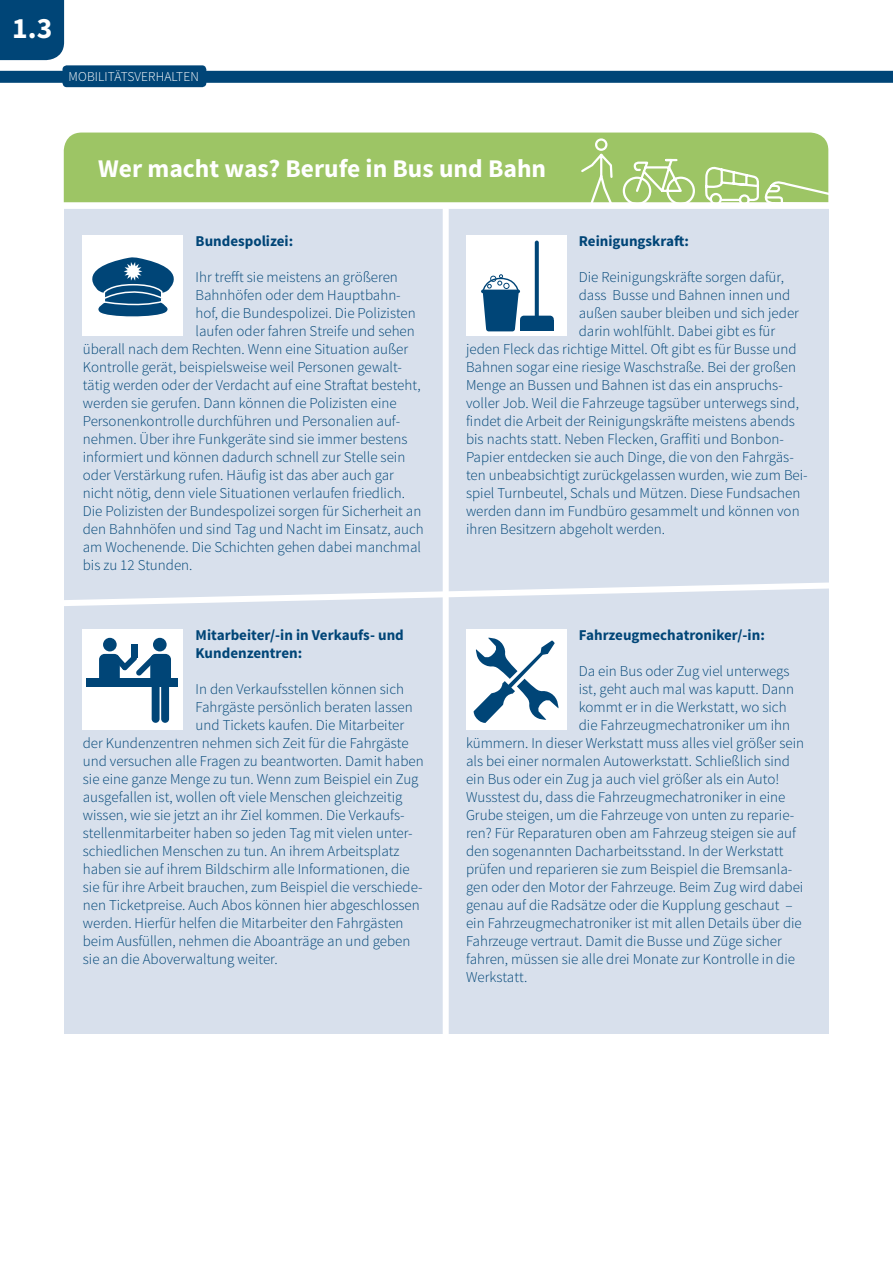
<style>
.page{position:relative;width:893px;height:1263px;background:#fff}
.page>*{position:absolute;margin:0;border:0;box-sizing:border-box;transform-origin:0 0}
.t1{font:700 29.55px "Source Sans Pro";color:#fff}
.t2{font:700 25.5px "Source Sans Pro";color:#fff}
.t3{font:300 15px "Source Sans Pro";color:#004577}
.t4{font:700 15px/18px "Source Sans Pro";color:#004577}
.t5{font:300 13.5px "Source Sans Pro";letter-spacing:.01em;color:#fff}
</style>
<div class="page">
<div style="left:0;top:71px;width:893px;height:12px;background:#004577"></div>
<div style="left:63px;top:65px;width:143px;height:22px;background:#004577;border-radius:4px"></div>
<div style="left:0;top:0;width:64px;height:60px;background:#004577"></div>
<div style="left:64px;top:203px;width:764px;height:830px;background:#d8e0ec"></div>
<div style="left:64px;top:203px;width:765px;height:6px;background:#fff"></div>
<div style="left:443px;top:204px;width:6px;height:836px;background:#fff"></div>
<svg style="left:64px;top:579px;width:765px;height:31px"></svg>
<div style="left:64px;top:133px;width:759px;height:69px;background:#9dc565"></div>
<svg style="left:579px;top:137px;width:250px;height:66px;background:#a9cc78"></svg>
<div style="left:83px;top:235px;width:100px;height:100px;background:#fff"></div>
<div style="left:83px;top:630px;width:100px;height:100px;background:#fff"></div>
<div style="left:466px;top:235px;width:100px;height:100px;background:#fff"></div>
<div style="left:466px;top:630px;width:100px;height:100px;background:#fff"></div>
<hr style="left:481px;top:290px;width:39px;height:3px;background:#004577;border-radius:2px">
<svg style="left:535px;top:241px;width:4px;height:77px"></svg>
<svg style="left:482px;top:274px;width:71px;height:57px"></svg>
<div style="left:87px;top:678px;width:91px;height:9px;background:#004577"></div>
<div style="left:103px;top:638px;width:14px;height:13px;background:#004577;border-radius:50%"></div>
<div style="left:153px;top:638px;width:14px;height:13px;background:#004577;border-radius:50%"></div>
<div style="left:132px;top:644px;width:6px;height:14px;background:#004577"></div>
<div style="left:150px;top:654px;width:21px;height:31px;background:#004577;border-radius:6px"></div>
<div style="left:99px;top:654px;width:21px;height:31px;background:#004577;border-radius:6px"></div>
<div style="left:152px;top:679px;width:8px;height:44px;background:#004577;border-radius:4px"></div>
<div style="left:161px;top:679px;width:8px;height:44px;background:#004577;border-radius:4px"></div>
<svg style="left:115px;top:654px;width:40px;height:22px"></svg>
<svg style="left:474px;top:637px;width:85px;height:86px"></svg>
<svg style="left:82px;top:257px;width:92px;height:64px"></svg>
<h1 class="t1" style="left:12px;top:9px;width:42px">1.3</h1>
<p class="t5" style="left:69px;top:69px;width:132px">MOBILITÄTSVERHALTEN</p>
<h2 class="t2" style="left:98px;top:152px;width:450px">Wer macht was? Berufe in Bus und Bahn</h2>
<p class="t4" style="left:196px;top:232px;width:99px">Bundespolizei:</p>
<p class="t3" style="left:196px;top:267px;width:204px">Ihr trefft sie meistens an größeren</p>
<p class="t3" style="left:196px;top:285px;width:207px">Bahnhöfen oder dem Hauptbahn-</p>
<p class="t3" style="left:196px;top:303px;width:222px">hof, die Bundespolizei. Die Polizisten</p>
<p class="t3" style="left:196px;top:321px;width:221px">laufen oder fahren Streife und sehen</p>
<p class="t3" style="left:83px;top:339px;width:327px">überall nach dem Rechten. Wenn eine Situation außer</p>
<p class="t3" style="left:83px;top:357px;width:321px">Kontrolle gerät, beispielsweise weil Personen gewalt-</p>
<p class="t3" style="left:83px;top:375px;width:339px">tätig werden oder der Verdacht auf eine Straftat besteht,</p>
<p class="t3" style="left:83px;top:393px;width:315px">werden sie gerufen. Dann können die Polizisten eine</p>
<p class="t3" style="left:83px;top:411px;width:319px">Personenkontrolle durchführen und Personalien auf-</p>
<p class="t3" style="left:83px;top:429px;width:326px">nehmen. Über ihre Funkgeräte sind sie immer bestens</p>
<p class="t3" style="left:83px;top:447px;width:324px">informiert und können dadurch schnell zur Stelle sein</p>
<p class="t3" style="left:83px;top:465px;width:313px">oder Verstärkung rufen. Häufig ist das aber auch gar</p>
<p class="t3" style="left:83px;top:483px;width:324px">nicht nötig, denn viele Situationen verlaufen friedlich.</p>
<p class="t3" style="left:83px;top:501px;width:340px">Die Polizisten der Bundespolizei sorgen für Sicherheit an</p>
<p class="t3" style="left:83px;top:519px;width:342px">den Bahnhöfen und sind Tag und Nacht im Einsatz, auch</p>
<p class="t3" style="left:83px;top:537px;width:340px">am Wochenende. Die Schichten gehen dabei manchmal</p>
<p class="t3" style="left:83px;top:555px;width:111px">bis zu 12 Stunden.</p>
<p class="t4" style="left:196px;top:627px;width:210px">Mitarbeiter/-in in Verkaufs- und<br>Kundenzentren:</p>
<p class="t3" style="left:196px;top:680px;width:210px">In den Verkaufsstellen können sich</p>
<p class="t3" style="left:196px;top:698px;width:219px">Fahrgäste persönlich beraten lassen</p>
<p class="t3" style="left:196px;top:716px;width:210px">und Tickets kaufen. Die Mitarbeiter</p>
<p class="t3" style="left:83px;top:734px;width:327px">der Kundenzentren nehmen sich Zeit für die Fahrgäste</p>
<p class="t3" style="left:83px;top:752px;width:342px">und versuchen alle Fragen zu beantworten. Damit haben</p>
<p class="t3" style="left:83px;top:770px;width:337px">sie eine ganze Menge zu tun. Wenn zum Beispiel ein Zug</p>
<p class="t3" style="left:83px;top:788px;width:321px">ausgefallen ist, wollen oft viele Menschen gleichzeitig</p>
<p class="t3" style="left:83px;top:806px;width:323px">wissen, wie sie jetzt an ihr Ziel kommen. Die Verkaufs-</p>
<p class="t3" style="left:83px;top:824px;width:331px">stellenmitarbeiter haben so jeden Tag mit vielen unter-</p>
<p class="t3" style="left:83px;top:842px;width:318px">schiedlichen Menschen zu tun. An ihrem Arbeitsplatz</p>
<p class="t3" style="left:83px;top:860px;width:329px">haben sie auf ihrem Bildschirm alle Informationen, die</p>
<p class="t3" style="left:83px;top:878px;width:341px">sie für ihre Arbeit brauchen, zum Beispiel die verschiede-</p>
<p class="t3" style="left:83px;top:896px;width:338px">nen Ticketpreise. Auch Abos können hier abgeschlossen</p>
<p class="t3" style="left:83px;top:914px;width:322px">werden. Hierfür helfen die Mitarbeiter den Fahrgästen</p>
<p class="t3" style="left:83px;top:932px;width:329px">beim Ausfüllen, nehmen die Aboanträge an und geben</p>
<p class="t3" style="left:83px;top:950px;width:196px">sie an die Aboverwaltung weiter.</p>
<p class="t4" style="left:579px;top:232px;width:112px">Reinigungskraft:</p>
<p class="t3" style="left:579px;top:267px;width:207px">Die Reinigungskräfte sorgen dafür,</p>
<p class="t3" style="left:579px;top:285px;width:213px">dass Busse und Bahnen innen und</p>
<p class="t3" style="left:579px;top:303px;width:222px">außen sauber bleiben und sich jeder</p>
<p class="t3" style="left:579px;top:321px;width:198px">darin wohlfühlt. Dabei gibt es für</p>
<p class="t3" style="left:466px;top:339px;width:332px">jeden Fleck das richtige Mittel. Oft gibt es für Busse und</p>
<p class="t3" style="left:466px;top:357px;width:332px">Bahnen sogar eine riesige Waschstraße. Bei der großen</p>
<p class="t3" style="left:466px;top:375px;width:318px">Menge an Bussen und Bahnen ist das ein anspruchs-</p>
<p class="t3" style="left:466px;top:393px;width:334px">voller Job. Weil die Fahrzeuge tagsüber unterwegs sind,</p>
<p class="t3" style="left:466px;top:411px;width:330px">findet die Arbeit der Reinigungskräfte meistens abends</p>
<p class="t3" style="left:466px;top:429px;width:319px">bis nachts statt. Neben Flecken, Graffiti und Bonbon-</p>
<p class="t3" style="left:466px;top:447px;width:329px">Papier entdecken sie auch Dinge, die von den Fahrgäs-</p>
<p class="t3" style="left:466px;top:465px;width:343px">ten unbeabsichtigt zurückgelassen wurden, wie zum Bei-</p>
<p class="t3" style="left:466px;top:483px;width:336px">spiel Turnbeutel, Schals und Mützen. Diese Fundsachen</p>
<p class="t3" style="left:466px;top:501px;width:335px">werden dann im Fundbüro gesammelt und können von</p>
<p class="t3" style="left:466px;top:519px;width:201px">ihren Besitzern abgeholt werden.</p>
<p class="t4" style="left:579px;top:627px;width:187px">Fahrzeugmechatroniker/-in:</p>
<p class="t3" style="left:579px;top:662px;width:212px">Da ein Bus oder Zug viel unterwegs</p>
<p class="t3" style="left:579px;top:680px;width:217px">ist, geht auch mal was kaputt. Dann</p>
<p class="t3" style="left:579px;top:698px;width:209px">kommt er in die Werkstatt, wo sich</p>
<p class="t3" style="left:579px;top:716px;width:213px">die Fahrzeugmechatroniker um ihn</p>
<p class="t3" style="left:466px;top:734px;width:340px">kümmern. In dieser Werkstatt muss alles viel größer sein</p>
<p class="t3" style="left:466px;top:752px;width:325px">als bei einer normalen Autowerkstatt. Schließlich sind</p>
<p class="t3" style="left:466px;top:770px;width:315px">ein Bus oder ein Zug ja auch viel größer als ein Auto!</p>
<p class="t3" style="left:466px;top:788px;width:321px">Wusstest du, dass die Fahrzeugmechatroniker in eine</p>
<p class="t3" style="left:466px;top:806px;width:330px">Grube steigen, um die Fahrzeuge von unten zu reparie-</p>
<p class="t3" style="left:466px;top:824px;width:332px">ren? Für Reparaturen oben am Fahrzeug steigen sie auf</p>
<p class="t3" style="left:466px;top:842px;width:319px">den sogenannten Dacharbeitsstand. In der Werkstatt</p>
<p class="t3" style="left:466px;top:860px;width:328px">prüfen und reparieren sie zum Beispiel die Bremsanla-</p>
<p class="t3" style="left:466px;top:878px;width:339px">gen oder den Motor der Fahrzeuge. Beim Zug wird dabei</p>
<p class="t3" style="left:466px;top:896px;width:328px">genau auf die Radsätze oder die Kupplung geschaut –</p>
<p class="t3" style="left:466px;top:914px;width:337px">ein Fahrzeugmechatroniker ist mit allen Details über die</p>
<p class="t3" style="left:466px;top:932px;width:317px">Fahrzeuge vertraut. Damit die Busse und Züge sicher</p>
<p class="t3" style="left:466px;top:950px;width:331px">fahren, müssen sie alle drei Monate zur Kontrolle in die</p>
<p class="t3" style="left:466px;top:968px;width:63px">Werkstatt.</p>
</div>
